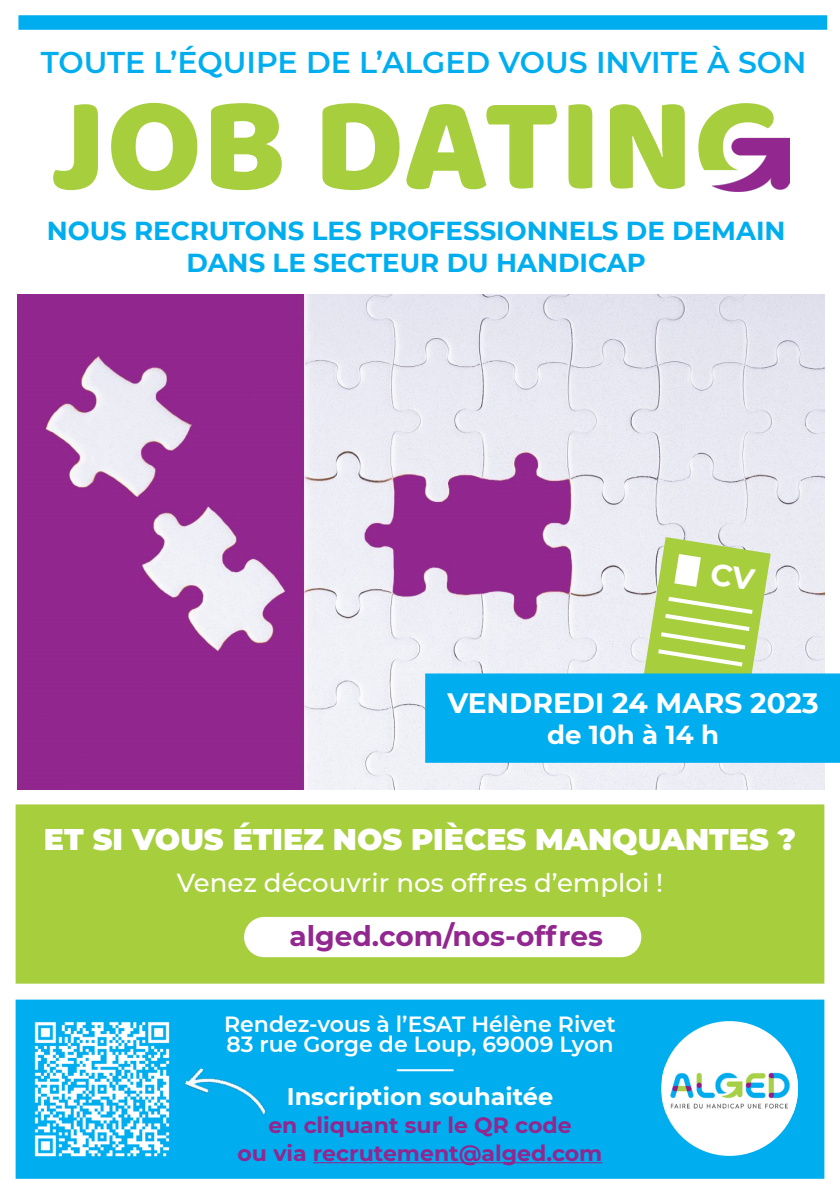
<style>
.page{position:relative;width:840px;height:1191px;background:#fff}
.page>*{position:absolute;margin:0;border:0;box-sizing:border-box;transform-origin:0 0}
.t1{font:136px "Baloo Bhaijaan";color:#a7ce3d}
.t2{font:600 30px "Montserrat";color:#00aeef}
.t3{font:900 30px "Montserrat";color:#fff}
.t4{font:700 28px "Montserrat";color:#91278f}
.t5{font:700 28px "Montserrat";color:#fff}
.t6{font:700 26px/31.2px "Montserrat";color:#00aeef;text-align:center}
.t7{font:500 26px "Montserrat";color:#fff}
.t8{font:700 26px "Montserrat";color:#fff}
.t9{font:700 24px "Montserrat";color:#fff}
.t10{font:600 22px/20px "Montserrat";color:#fff}
.t11{font:700 22px/28px "Montserrat";color:#91278f;text-align:center}
</style>
<div class="page">
<div style="left:16px;top:999px;width:807px;height:179px;background:#00aeef;border:2px solid #00aeef"></div>
<div style="left:660px;top:1021px;width:137px;height:134px;background:#fff;border-radius:50%"></div>
<img style="left:661px;top:1066px;width:136px;height:48px">
<div style="left:16px;top:804px;width:807px;height:179px;background:#a7ce3d;border:2px solid #a7ce3d"></div>
<img style="left:17px;top:294px;width:806px;height:496px">
<div style="left:18px;top:15px;width:808px;height:15px;background:#00aeef;border:2px solid #00aeef"></div>
<hr style="left:396px;top:1069px;width:57px;height:2px;background:#fff">
<div style="left:245px;top:918px;width:395px;height:38px;background:#fff;border-radius:19px"></div>
<div style="left:244px;top:917px;width:397px;height:40px;border:2px solid #fff;border-radius:19px"></div>
<img style="left:34px;top:1021px;width:136px;height:136px">
<hr style="left:313px;top:1162px;width:289px;height:1px;background:#91278f">
<img style="left:711px;top:137px;width:78px;height:54px">
<img style="left:162px;top:1065px;width:104px;height:92px">
<svg style="left:425px;top:537px;width:414px;height:226px;background:#7ebdd1"></svg>
<p class="t2" style="left:41px;top:41px;width:766px">TOUTE L’ÉQUIPE DE L’ALGED VOUS INVITE À SON</p>
<h1 class="t1" style="left:50px;top:45px;width:734px">JOB DATING</h1>
<p class="t6" style="left:47px;top:214px;width:740px">NOUS RECRUTONS LES PROFESSIONNELS DE DEMAIN<br>DANS LE SECTEUR DU HANDICAP</p>
<p class="t5" style="left:447px;top:683px;width:373px">VENDREDI 24 MARS 2023</p>
<p class="t8" style="left:546px;top:716px;width:173px">de 10h à 14 h</p>
<p class="t3" style="left:44px;top:816px;width:753px">ET SI VOUS ÉTIEZ NOS PIÈCES MANQUANTES ?</p>
<p class="t7" style="left:177px;top:864px;width:487px">Venez découvrir nos offres d’emploi !</p>
<p class="t4" style="left:289px;top:916px;width:315px">alged.com/nos-offres</p>
<p class="t10" style="left:224px;top:1013px;width:393px">Rendez-vous à l’ESAT Hélène Rivet<br>83 rue Gorge de Loup, 69009 Lyon</p>
<p class="t9" style="left:286px;top:1079px;width:268px">Inscription souhaitée</p>
<p class="t11" style="left:237px;top:1110px;width:366px">en cliquant sur le QR code<br>ou via recrutement@alged.com</p>
</div>
